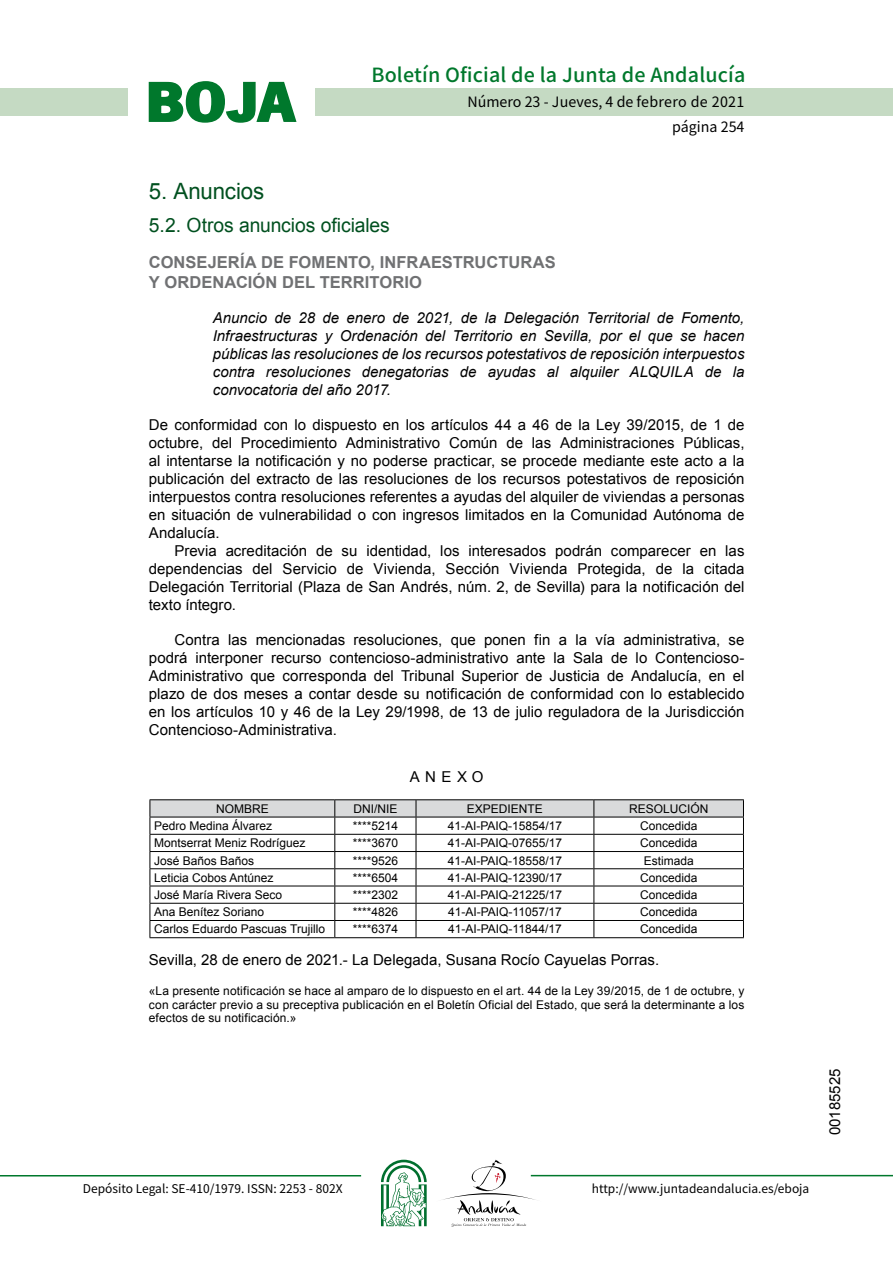
<style>
.page{position:relative;width:893px;height:1263px;background:#fff}
.page>*{position:absolute;margin:0;border:0;box-sizing:border-box;transform-origin:0 0}
.t1{font:700 57.75px "News Got T";color:#00782c;scale:1.14 1}
.t2{font:22.5px "Arial";letter-spacing:-.005em;color:#00501f}
.t3{font:500 19.5px "Noto Sans HK";letter-spacing:.01em;color:#00782c}
.t4{font:19.5px "Arial";letter-spacing:-.005em;color:#00501f}
.t5{font:700 16.5px/19.5px "Arial";letter-spacing:.005em;color:#707173}
.t6{font:15px/18px "Arial";color:#000;text-align:justify}
.t7{font:italic 15px/18px "Arial";color:#000;text-align:justify}
.t8{font:14.25px/24.5px "Noto Sans HK";color:#000;text-align:right}
.t9{font:12px/13.5px "Arial";color:#000;text-align:justify}
.t10{font:12px "Noto Sans HK";color:#000}
</style>
<div class="page">
<div style="left:315px;top:88px;width:577px;height:28px;background:#c5dac3"></div>
<div style="left:0;top:88px;width:128px;height:28px;background:#c5dac3"></div>
<hr style="left:0;top:1175px;width:361px;height:2px;background:#00782c">
<hr style="left:531px;top:1175px;width:361px;height:1px;background:#00782c">
<svg style="left:148px;top:81px;width:149px;height:42px"></svg>
<svg style="left:442px;top:1160px;width:100px;height:67px"></svg>
<svg style="left:381px;top:1160px;width:45px;height:66px"></svg>
<hr style="left:149px;top:799px;width:186px;height:1px;background:#000">
<hr style="left:335px;top:799px;width:81px;height:1px;background:#000">
<hr style="left:416px;top:799px;width:178px;height:1px;background:#000">
<hr style="left:594px;top:799px;width:149px;height:1px;background:#000">
<svg style="left:149px;top:800px;width:595px;height:137px"></svg>
<hr style="left:149px;top:937px;width:186px;height:1px;background:#000">
<hr style="left:335px;top:937px;width:81px;height:1px;background:#000">
<hr style="left:416px;top:937px;width:178px;height:1px;background:#000">
<hr style="left:594px;top:937px;width:149px;height:1px;background:#000">
<h1 class="t1" style="left:145px;top:68px;width:133px">BOJA</h1>
<h3 class="t3" style="left:371px;top:64px;width:375px">Boletín Oficial de la Junta de Andalucía</h3>
<p class="t8" style="left:467px;top:90px;width:278px">Número 23 - Jueves, 4 de febrero de 2021 página 254</p>
<h2 class="t2" style="left:149px;top:177px;width:117px">5. Anuncios</h2>
<h3 class="t4" style="left:149px;top:212px;width:242px">5.2. Otros anuncios oficiales</h3>
<p class="t5" style="left:149px;top:253px;width:408px">CONSEJERÍA DE FOMENTO, INFRAESTRUCTURAS<br>Y ORDENACIÓN DEL TERRITORIO</p>
<p class="t7" style="left:213px;top:309px;width:533px">Anuncio de 28 de enero de 2021, de la Delegación Territorial de Fomento, Infraestructuras y Ordenación del Territorio en Sevilla, por el que se hacen públicas las resoluciones de los recursos potestativos de reposición interpuestos contra resoluciones denegatorias de ayudas al alquiler ALQUILA de la convocatoria del año 2017.</p>
<p class="t6" style="left:149px;top:416px;width:597px">De conformidad con lo dispuesto en los artículos 44 a 46 de la Ley 39/2015, de 1 de octubre, del Procedimiento Administrativo Común de las Administraciones Públicas, al intentarse la notificación y no poderse practicar, se procede mediante este acto a la publicación del extracto de las resoluciones de los recursos potestativos de reposición interpuestos contra resoluciones referentes a ayudas del alquiler de viviendas a personas en situación de vulnerabilidad o con ingresos limitados en la Comunidad Autónoma de Andalucía.</p>
<p class="t6" style="left:149px;top:542px;width:597px;text-indent:26px">Previa acreditación de su identidad, los interesados podrán comparecer en las dependencias del Servicio de Vivienda, Sección Vivienda Protegida, de la citada Delegación Territorial (Plaza de San Andrés, núm. 2, de Sevilla) para la notificación del texto íntegro.</p>
<p class="t6" style="left:149px;top:631px;width:597px;text-indent:26px">Contra las mencionadas resoluciones, que ponen fin a la vía administrativa, se podrá interponer recurso contencioso-administrativo ante la Sala de lo Contencioso-Administrativo que corresponda del Tribunal Superior de Justicia de Andalucía, en el plazo de dos meses a contar desde su notificación de conformidad con lo establecido en los artículos 10 y 46 de la Ley 29/1998, de 13 de julio reguladora de la Jurisdicción Contencioso-Administrativa.</p>
<p class="t6" style="left:410px;top:768px;width:75px">ANEXO</p>
<p class="t9" style="left:216px;top:802px;width:54px">NOMBRE</p>
<p class="t9" style="left:353px;top:802px;width:46px">DNI/NIE</p>
<p class="t9" style="left:467px;top:802px;width:78px">EXPEDIENTE</p>
<p class="t9" style="left:629px;top:802px;width:81px">RESOLUCIÓN</p>
<p class="t9" style="left:154px;top:819px;width:120px">Pedro Medina Álvarez</p>
<p class="t9" style="left:353px;top:819px;width:47px">****5214</p>
<p class="t9" style="left:447px;top:819px;width:116px">41-AI-PAIQ-15854/17</p>
<p class="t9" style="left:640px;top:819px;width:59px">Concedida</p>
<p class="t9" style="left:154px;top:836px;width:153px">Montserrat Meniz Rodríguez</p>
<p class="t9" style="left:353px;top:836px;width:47px">****3670</p>
<p class="t9" style="left:447px;top:836px;width:116px">41-AI-PAIQ-07655/17</p>
<p class="t9" style="left:640px;top:836px;width:59px">Concedida</p>
<p class="t9" style="left:154px;top:854px;width:102px">José Baños Baños</p>
<p class="t9" style="left:353px;top:854px;width:47px">****9526</p>
<p class="t9" style="left:447px;top:854px;width:116px">41-AI-PAIQ-18558/17</p>
<p class="t9" style="left:643px;top:854px;width:52px">Estimada</p>
<p class="t9" style="left:154px;top:871px;width:121px">Leticia Cobos Antúnez</p>
<p class="t9" style="left:353px;top:871px;width:47px">****6504</p>
<p class="t9" style="left:447px;top:871px;width:116px">41-AI-PAIQ-12390/17</p>
<p class="t9" style="left:640px;top:871px;width:59px">Concedida</p>
<p class="t9" style="left:154px;top:888px;width:130px">José María Rivera Seco</p>
<p class="t9" style="left:353px;top:888px;width:47px">****2302</p>
<p class="t9" style="left:447px;top:888px;width:116px">41-AI-PAIQ-21225/17</p>
<p class="t9" style="left:640px;top:888px;width:59px">Concedida</p>
<p class="t9" style="left:154px;top:905px;width:112px">Ana Benítez Soriano</p>
<p class="t9" style="left:353px;top:905px;width:47px">****4826</p>
<p class="t9" style="left:448px;top:905px;width:115px">41-AI-PAIQ-11057/17</p>
<p class="t9" style="left:640px;top:905px;width:59px">Concedida</p>
<p class="t9" style="left:154px;top:923px;width:172px">Carlos Eduardo Pascuas Trujillo</p>
<p class="t9" style="left:353px;top:923px;width:47px">****6374</p>
<p class="t9" style="left:448px;top:923px;width:115px">41-AI-PAIQ-11844/17</p>
<p class="t9" style="left:640px;top:923px;width:59px">Concedida</p>
<p class="t6" style="left:149px;top:950px;width:512px">Sevilla, 28 de enero de 2021.- La Delegada, Susana Rocío Cayuelas Porras.</p>
<p class="t9" style="left:149px;top:984px;width:597px">«La presente notificación se hace al amparo de lo dispuesto en el art. 44 de la Ley 39/2015, de 1 de octubre, y con carácter previo a su preceptiva publicación en el Boletín Oficial del Estado, que será la determinante a los efectos de su notificación.»</p>
<p class="t10" style="left:83px;top:1181px;width:261px">Depósito Legal: SE-410/1979. ISSN: 2253 - 802X</p>
<p class="t10" style="left:592px;top:1181px;width:219px">http://www.juntadeandalucia.es/eboja</p>
<p class="t6" style="left:826px;top:1135px;width:68px;rotate:-90deg">00185525</p>
</div>
